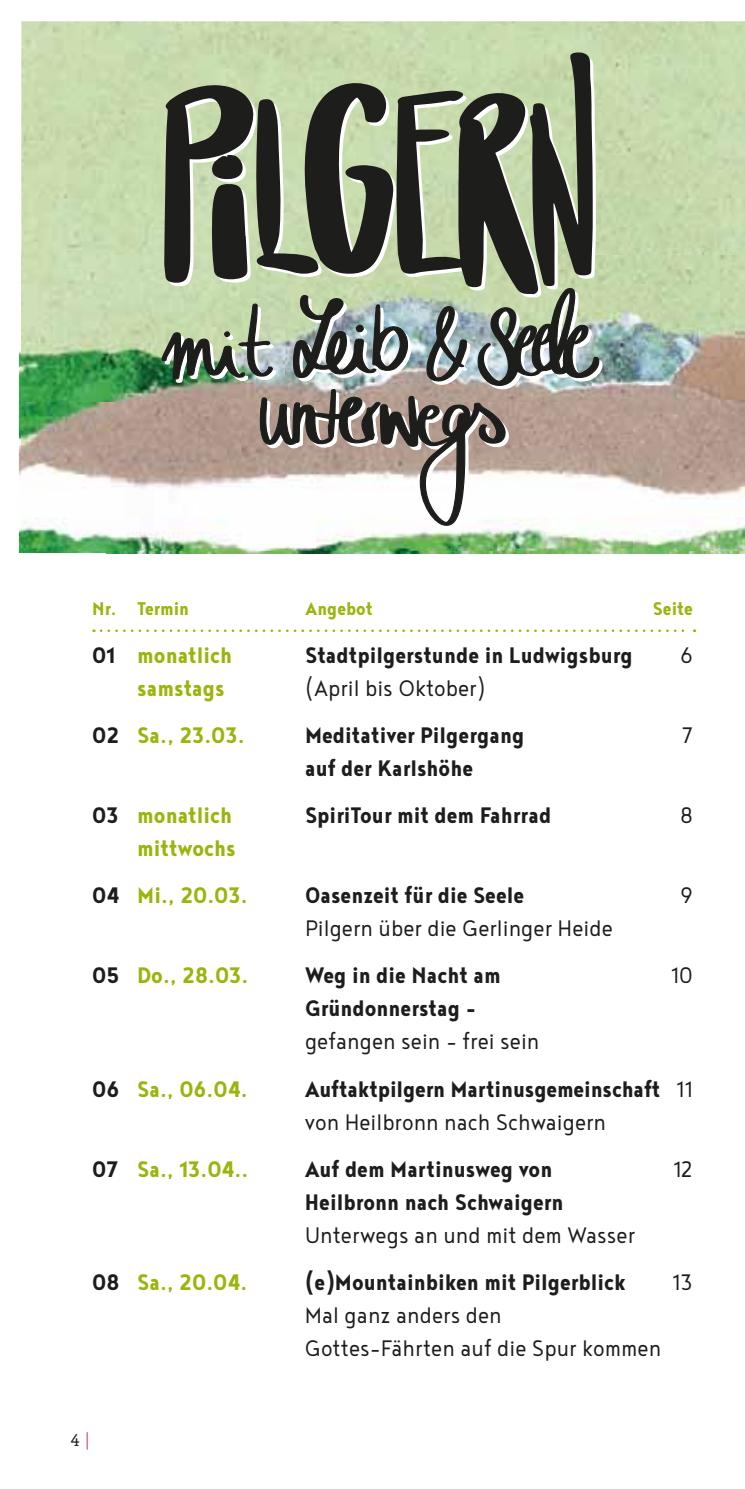
<style>
.page{position:relative;width:745px;height:1489px;background:#fff}
.page>*{position:absolute;margin:0;border:0;box-sizing:border-box;transform-origin:0 0}
.t1{font:700 27.5px/33px "Noyh Geometric Slim";color:#1d1d1b}
.t2{font:300 27.5px/33px "Noyh Geometric Slim";color:#1d1d1b}
.t3{font:700 27.5px/47.2px "Noyh Geometric Slim";color:#9cb40d}
.t4{font:700 22.5px "Noyh Geometric Slim";color:#9cb40d}
.t5{font:17.5px "Le Monde Courrier Std";color:#1d1d1b}
.s1{color:#1d1d1b}
.s2{font-weight:300}
.s3{color:#ca4f62}
</style>
<div class="page">
<svg style="left:101px;top:629px;width:593px;height:3px"></svg>
<img style="left:633px;top:249px;width:111px;height:301px">
<img style="left:19px;top:350px;width:87px;height:203px">
<img style="left:106px;top:550px;width:638px;height:3px">
<img style="left:21px;top:256px;width:612px;height:294px">
<svg style="left:161px;top:52px;width:441px;height:501px"></svg>
<p class="t4" style="left:92px;top:594px;width:98px">Nr. Termin</p>
<p class="t4" style="left:305px;top:594px;width:69px">Angebot</p>
<p class="t4" style="left:652px;top:594px;width:42px">Seite</p>
<p class="t3" style="left:92px;top:629px;width:141px"><span class="s1">01</span> monatlich</p>
<p class="t1" style="left:305px;top:636px;width:329px">Stadtpilgerstunde in Ludwigsburg</p>
<p class="t2" style="left:679px;top:636px;width:14px">6</p>
<p class="t3" style="left:137px;top:662px;width:89px">samstags</p>
<p class="t2" style="left:305px;top:669px;width:182px">(April bis Oktober)</p>
<p class="t3" style="left:92px;top:709px;width:154px"><span class="s1">02</span> Sa., 23.03.</p>
<p class="t1" style="left:305px;top:716px;width:221px">Meditativer Pilgergang</p>
<p class="t2" style="left:681px;top:716px;width:13px">7</p>
<p class="t1" style="left:305px;top:749px;width:169px">auf der Karlshöhe</p>
<p class="t3" style="left:92px;top:789px;width:141px"><span class="s1">03</span> monatlich</p>
<p class="t1" style="left:305px;top:796px;width:248px">SpiriTour mit dem Fahrrad</p>
<p class="t2" style="left:679px;top:796px;width:14px">8</p>
<p class="t3" style="left:92px;top:822px;width:157px;text-indent:45px">mittwochs<br><span class="s1">04</span> Mi., 20.03.</p>
<p class="t1" style="left:305px;top:877px;width:220px">Oasenzeit für die Seele</p>
<p class="t2" style="left:679px;top:877px;width:14px">9</p>
<p class="t2" style="left:305px;top:910px;width:309px">Pilgern über die Gerlinger Heide</p>
<p class="t3" style="left:92px;top:950px;width:157px"><span class="s1">05</span> Do., 28.03.</p>
<p class="t1" style="left:305px;top:957px;width:197px">Weg in die Nacht am</p>
<p class="t2" style="left:670px;top:957px;width:23px">10</p>
<p class="t1" style="left:305px;top:990px;width:173px">Gründonnerstag –</p>
<p class="t2" style="left:305px;top:1023px;width:236px">gefangen sein – frei sein</p>
<p class="t3" style="left:92px;top:1063px;width:157px"><span class="s1">06</span> Sa., 06.04.</p>
<p class="t1" style="left:305px;top:1070px;width:389px">Auftaktpilgern Martinusgemeinschaft <span class="s2">11 von Heilbronn nach Schwaigern</span></p>
<p class="t3" style="left:92px;top:1143px;width:158px"><span class="s1">07</span> Sa., 13.04..</p>
<p class="t1" style="left:305px;top:1150px;width:249px">Auf dem Martinusweg von</p>
<p class="t2" style="left:673px;top:1150px;width:21px">12</p>
<p class="t1" style="left:305px;top:1183px;width:260px">Heilbronn nach Schwaigern</p>
<p class="t2" style="left:305px;top:1216px;width:331px">Unterwegs an und mit dem Wasser</p>
<p class="t3" style="left:92px;top:1256px;width:157px"><span class="s1">08</span> Sa., 20.04.</p>
<p class="t1" style="left:305px;top:1263px;width:322px">(e)Mountainbiken mit Pilgerblick</p>
<p class="t2" style="left:672px;top:1263px;width:22px">13</p>
<p class="t2" style="left:305px;top:1296px;width:357px">Mal ganz anders den<br>Gottes-Fährten auf die Spur kommen</p>
<p class="t5" style="left:71px;top:1429px;width:20px">4 <span class="s3">|</span></p>
</div>
